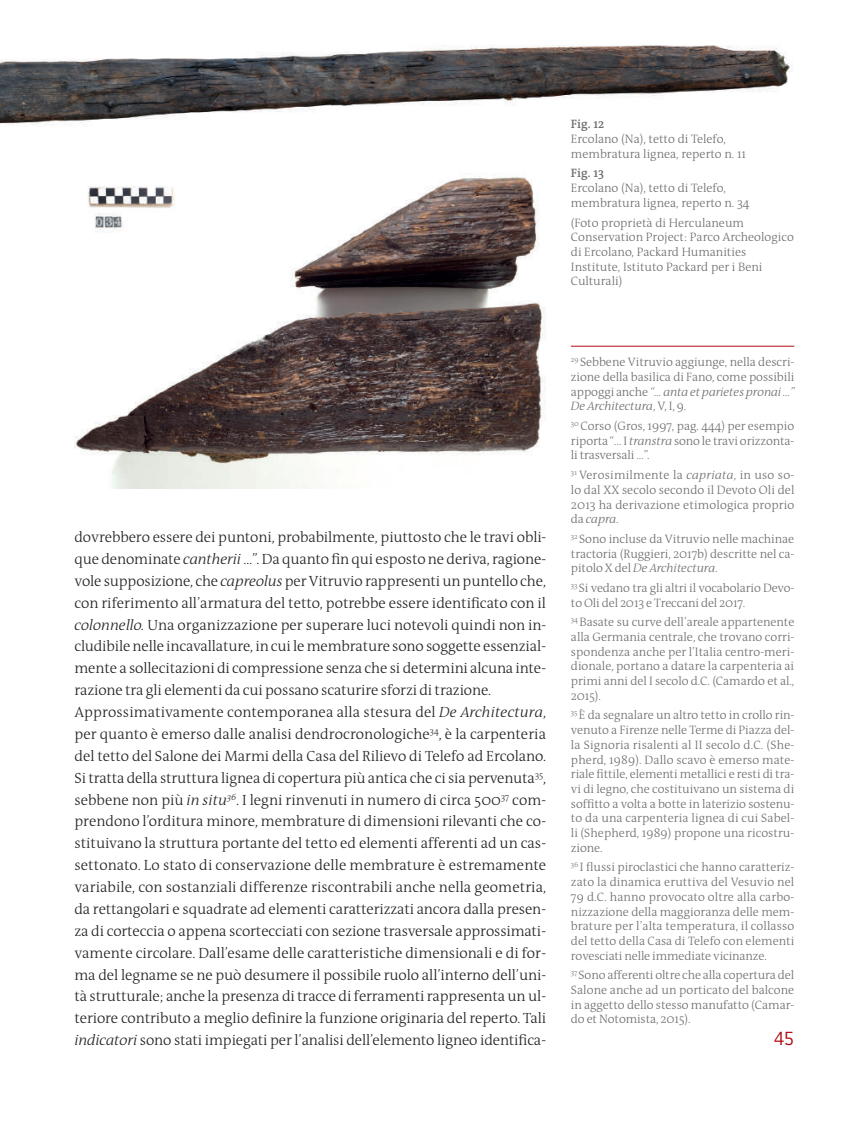
<style>
.page{position:relative;width:844px;height:1141px;background:#fff}
.page>*{position:absolute;margin:0;border:0;box-sizing:border-box;transform-origin:0 0}
.t1{font:300 21px "Conduit ITC";color:#b00d15}
.t2{font:300 14.88px/21.9px "The Antiqua B3";letter-spacing:-.005em;color:#231f20}
.t3{font:300 12.25px/14.7px "The Antiqua B3";letter-spacing:-.005em;color:#6c6d70}
.t4{font:italic 300 12.25px/14.7px "The Antiqua B3 i";letter-spacing:-.01em;color:#6c6d70}
.t5{font:600 12.25px "The Antiqua B6";color:#6c6d70}
.s1{font-family:"The Antiqua B3 i";font-style:italic}
.s2{font-family:"The Antiqua B3";font-style:normal}
</style>
<div class="page">
<img style="left:0;top:45px;width:793px;height:81px">
<img style="left:74px;top:176px;width:471px;height:313px">
<hr style="left:570px;top:346px;width:224px;height:1px;background:#b00d15">
<p class="t5" style="left:570px;top:118px;width:35px">Fig. 12</p>
<p class="t3" style="left:570px;top:132px;width:176px">Ercolano (Na), tetto di Telefo, membratura lignea, reperto n. 11</p>
<p class="t5" style="left:570px;top:167px;width:34px">Fig. 13</p>
<p class="t3" style="left:570px;top:181px;width:180px">Ercolano (Na), tetto di Telefo, membratura lignea, reperto n. 34</p>
<p class="t3" style="left:570px;top:216px;width:224px">(Foto proprietà di Herculaneum<br>Conservation Project: Parco Archeologico di Ercolano, Packard Humanities<br>Institute, Istituto Packard per i Beni<br>Culturali)</p>
<p class="t2" style="left:74px;top:527px;width:473px">dovrebbero essere dei puntoni, probabilmente, piuttosto che le travi obli&shy;que denominate <span class="s1">cantherii</span> …”. Da quanto fin qui esposto ne deriva, ragione&shy;vole supposizione, che <span class="s1">capreolus</span> per Vitruvio rappresenti un puntello che, con riferimento all’armatura del tetto, potrebbe essere identificato con il <span class="s1">colonnello.</span> Una organizzazione per superare luci notevoli quindi non in&shy;cludibile nelle incavallature, in cui le membrature sono soggette essenzial&shy;mente a sollecitazioni di compressione senza che si determini alcuna inte&shy;razione tra gli elementi da cui possano scaturire sforzi di trazione.<br>Approssimativamente contemporanea alla stesura del <span class="s1">De Architectura</span>, per quanto è emerso dalle analisi dendrocronologiche<sup>34</sup>, è la carpenteria del tetto del Salone dei Marmi della Casa del Rilievo di Telefo ad Ercolano.<br>Si tratta della struttura lignea di copertura più antica che ci sia pervenuta<sup>35</sup>, sebbene non più <span class="s1">in situ</span><sup>36</sup>. I legni rinvenuti in numero di circa 500<sup>37</sup> com&shy;prendono l’orditura minore, membrature di dimensioni rilevanti che co&shy;stituivano la struttura portante del tetto ed elementi afferenti ad un cas&shy;settonato. Lo stato di conservazione delle membrature è estremamente variabile, con sostanziali differenze riscontrabili anche nella geometria, da rettangolari e squadrate ad elementi caratterizzati ancora dalla presen&shy;za di corteccia o appena scortecciati con sezione trasversale approssimati&shy;vamente circolare. Dall’esame delle caratteristiche dimensionali e di for&shy;ma del legname se ne può desumere il possibile ruolo all’interno dell’uni&shy;tà strutturale; anche la presenza di tracce di ferramenti rappresenta un ul&shy;teriore contributo a meglio definire la funzione originaria del reperto. Tali <span class="s1">indicatori</span> sono stati impiegati per l’analisi dell’elemento ligneo identifica-</p>
<p class="t3" style="left:570px;top:355px;width:225px"><sup>29</sup> Sebbene Vitruvio aggiunge, nella descri&shy;zione della basilica di Fano, come possibili</p>
<p class="t4" style="left:570px;top:385px;width:225px"><span class="s2">appoggi anche</span> “… anta et parietes pronai …”<br>De Architectura<span class="s2">, V, I, 9.</span></p>
<p class="t3" style="left:570px;top:419px;width:225px;text-align:justify"><sup>30</sup> Corso (Gros, 1997, pag. 444) per esempio riporta “… I <span class="s1">transtra</span> sono le travi orizzonta&shy;li trasversali …”.</p>
<p class="t3" style="left:570px;top:468px;width:225px;text-align:justify"><sup>31</sup> Verosimilmente la <span class="s1">capriata</span>, in uso so&shy;lo dal XX secolo secondo il Devoto Oli del 2013 ha derivazione etimologica proprio</p>
<p class="t4" style="left:570px;top:512px;width:49px"><span class="s2">da</span> capra<span class="s2">.</span></p>
<p class="t3" style="left:570px;top:532px;width:225px"><sup>32</sup> Sono incluse da Vitruvio nelle machinae tractoria (Ruggieri, 2017b) descritte nel ca-</p>
<p class="t4" style="left:570px;top:561px;width:148px"><span class="s2">pitolo X del</span> De Architectura<span class="s2">.</span></p>
<p class="t3" style="left:570px;top:581px;width:225px"><sup>33</sup> Si vedano tra gli altri il vocabolario Devo&shy;to Oli del 2013 e Treccani del 2017.</p>
<p class="t3" style="left:570px;top:615px;width:225px;text-align:justify"><sup>34</sup> Basate su curve dell’areale appartenente alla Germania centrale, che trovano corri&shy;spondenza anche per l’Italia centro-meri&shy;dionale, portano a datare la carpenteria ai primi anni del I secolo d.C. (Camardo et al., 2015).</p>
<p class="t3" style="left:570px;top:708px;width:225px;text-align:justify"><sup>35</sup> È da segnalare un altro tetto in crollo rin&shy;venuto a Firenze nelle Terme di Piazza del&shy;la Signoria risalenti al II secolo d.C. (She&shy;pherd, 1989). Dallo scavo è emerso mate&shy;riale fittile, elementi metallici e resti di tra&shy;vi di legno, che costituivano un sistema di soffitto a volta a botte in laterizio sostenu&shy;to da una carpenteria lignea di cui Sabel&shy;li (Shepherd, 1989) propone una ricostru&shy;zione.</p>
<p class="t3" style="left:570px;top:860px;width:225px;text-align:justify"><sup>36</sup> I flussi piroclastici che hanno caratteriz&shy;zato la dinamica eruttiva del Vesuvio nel 79 d.C. hanno provocato oltre alla carbo&shy;nizzazione della maggioranza delle mem&shy;brature per l’alta temperatura, il collasso del tetto della Casa di Telefo con elementi rovesciati nelle immediate vicinanze.</p>
<p class="t3" style="left:570px;top:968px;width:225px;text-align:justify"><sup>37</sup> Sono afferenti oltre che alla copertura del Salone anche ad un porticato del balcone in aggetto dello stesso manufatto (Camar&shy;do et Notomista, 2015).</p>
<h1 class="t1" style="left:773px;top:1027px;width:22px">45</h1>
</div>
